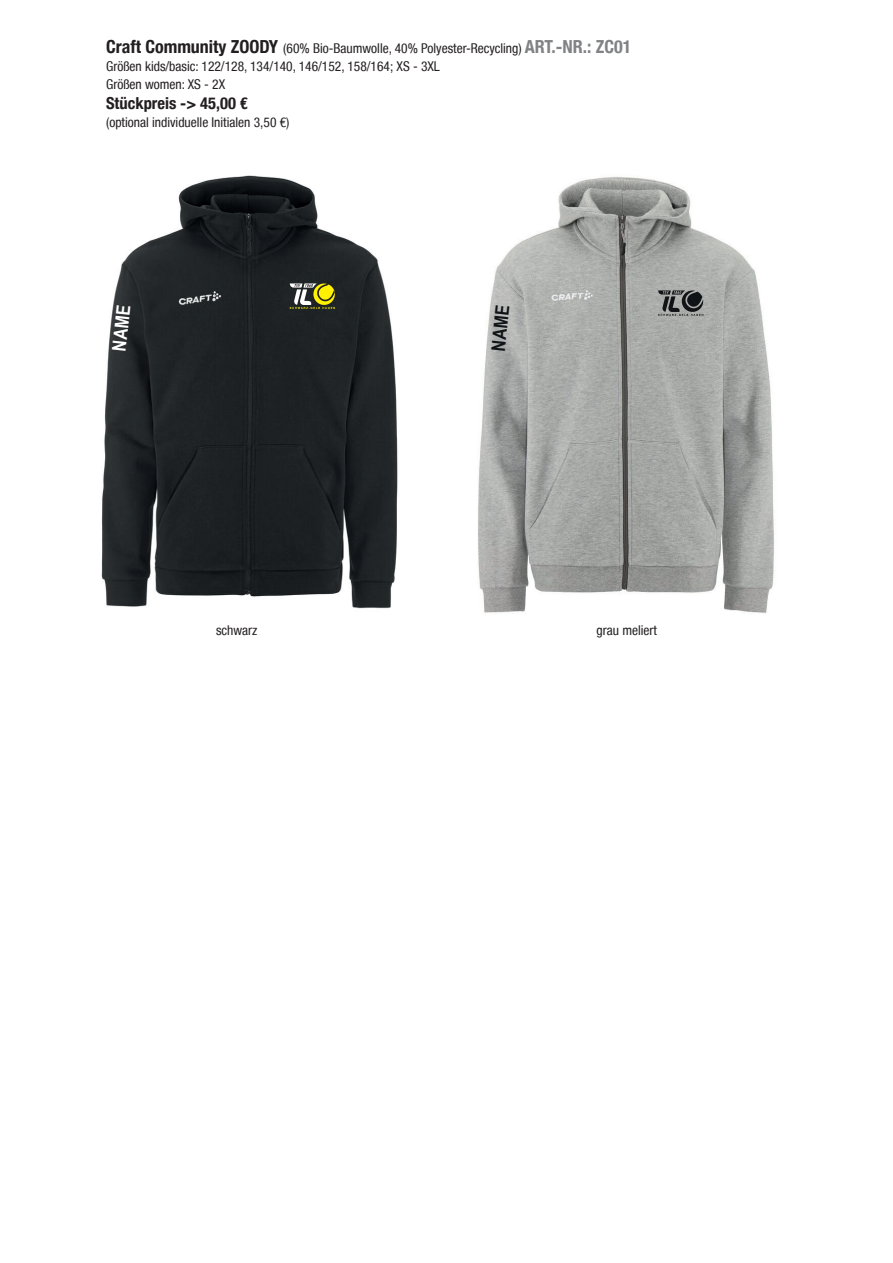
<style>
.page{position:relative;width:893px;height:1263px;background:#fff}
.page>*{position:absolute;margin:0;border:0;box-sizing:border-box;transform-origin:0 0}
.t1{font:700 19.05px "Arial Narrow";color:#fff}
.t2{font:700 19.05px "Arial Narrow";color:#111416}
.t3{font:700 condensed 16.5px "Helvetica Neue LT";color:#231f20}
.t4{font:condensed 13.5px/18px "Helvetica Neue LT";color:#231f20}
.s1{font-weight:700;font-size:18px}
.s2{font-weight:700;font-size:18px;color:#808285}
</style>
<div class="page">
<img style="left:478px;top:176px;width:296px;height:437px">
<img style="left:101px;top:175px;width:297px;height:434px">
<svg style="left:290px;top:282px;width:46px;height:27px"></svg>
<svg style="left:658px;top:290px;width:46px;height:26px"></svg>
<p class="t4" style="left:106px;top:39px;width:527px"><span class="s1">Craft Community ZOODY</span> (60% Bio-Baumwolle, 40% Polyester-Recycling) <span class="s2">ART.-NR.: ZC01<br></span>Größen kids/basic: 122/128, 134/140, 146/152, 158/164; XS - 3XL<br>Größen women: XS - 2X</p>
<p class="t3" style="left:106px;top:93px;width:143px">Stückpreis -&gt; 45,00 €</p>
<p class="t4" style="left:106px;top:113px;width:185px">(optional individuelle Initialen 3,50 €)</p>
<h1 class="t1" style="left:105px;top:349px;width:47px;rotate:-84deg">NAME</h1>
<h1 class="t2" style="left:484px;top:349px;width:47px;rotate:-84deg">NAME</h1>
<p class="t4" style="left:216px;top:621px;width:43px">schwarz</p>
<p class="t4" style="left:597px;top:621px;width:62px">grau meliert</p>
</div>
